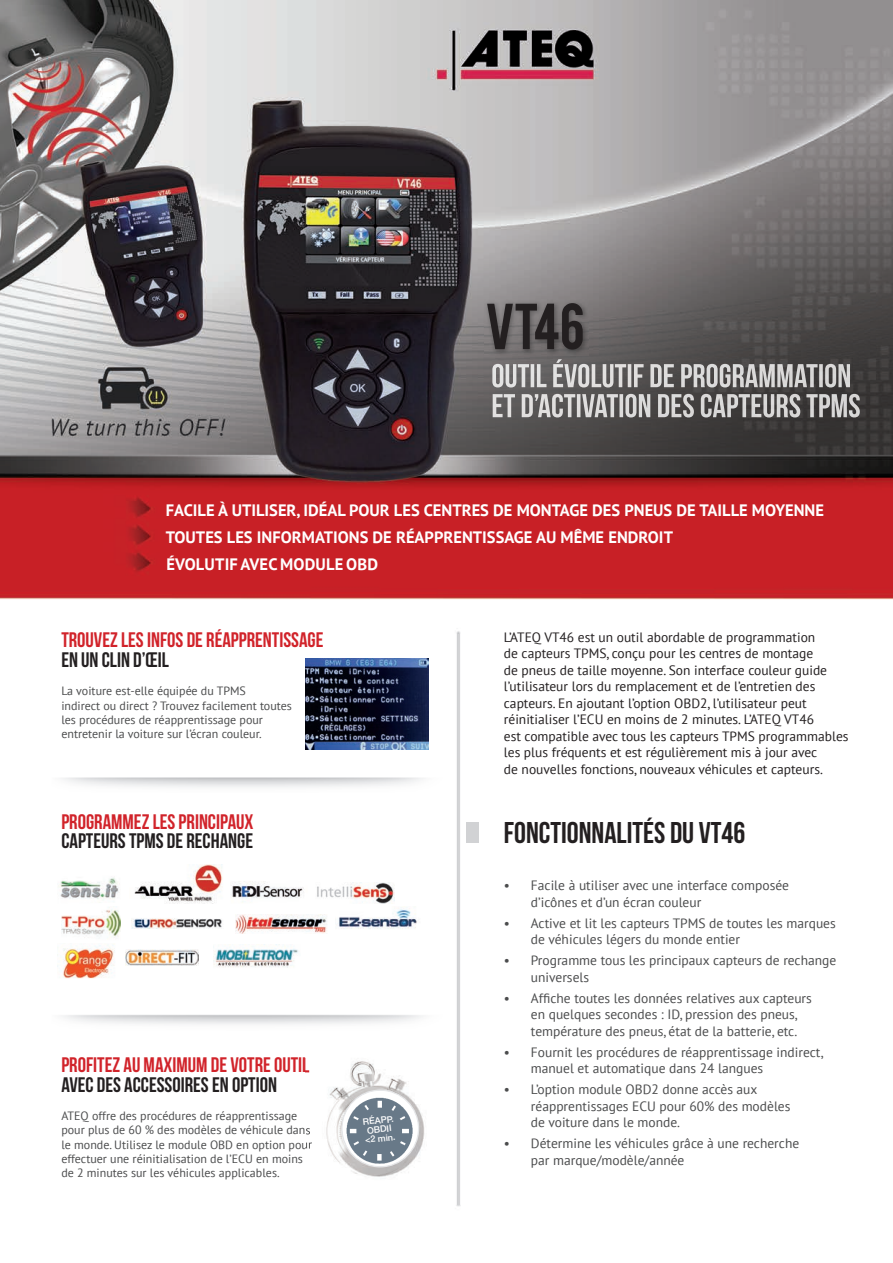
<style>
.page{position:relative;width:893px;height:1263px;background:#fff}
.page>*{position:absolute;margin:0;border:0;box-sizing:border-box;transform-origin:0 0}
.t1{font:51px "Bebas";color:#231f20}
.t2{font:30px "Bebas Neue";color:#231f20}
.t3{font:21px "Bebas Neue";color:#d1232a}
.t4{font:21px "Bebas Neue";color:#231f20}
.t5{font:700 16.5px/27px "PT Sans";color:#fff}
.t6{font:13.5px/16.5px "PT Sans";color:#4b4c4d}
.t7{font:13.5px/16.5px "PT Sans";color:#231f20}
.t8{font:12px/14.2px "PT Sans";color:#4b4c4d}
.t9{font:500 9px/9px "Helvetica Neue LT Std";color:#fff;text-align:center}
</style>
<div class="page">
<img style="left:0;top:0;width:893px;height:1207px">
<div style="left:504px;top:631px;width:375px;height:147px;background:#fff"></div>
<img style="left:492px;top:359px;width:358px;height:28px">
<img style="left:493px;top:394px;width:367px;height:23px">
<img style="left:484px;top:300px;width:105px;height:56px">
<img style="left:40px;top:764px;width:403px;height:29px">
<img style="left:40px;top:1002px;width:403px;height:28px">
<img style="left:305px;top:1052px;width:136px;height:141px">
<svg style="left:305px;top:1126px;width:7px;height:25px"></svg>
<img style="left:305px;top:1057px;width:4px;height:15px">
<img style="left:342px;top:1090px;width:77px;height:77px;border-radius:38px">
<div style="left:341px;top:1089px;width:78px;height:78px;border:1px solid #e6e7e9;border-radius:50%"></div>
<img style="left:305px;top:658px;width:123px;height:91px">
<img style="left:57px;top:875px;width:64px;height:29px">
<img style="left:230px;top:876px;width:78px;height:27px">
<img style="left:130px;top:865px;width:95px;height:38px">
<img style="left:315px;top:882px;width:79px;height:22px">
<img style="left:58px;top:943px;width:58px;height:40px">
<img style="left:126px;top:950px;width:72px;height:15px">
<img style="left:61px;top:906px;width:60px;height:35px">
<img style="left:132px;top:907px;width:101px;height:21px">
<img style="left:335px;top:907px;width:85px;height:24px">
<img style="left:235px;top:914px;width:93px;height:19px">
<img style="left:213px;top:944px;width:87px;height:27px">
<div style="left:504px;top:880px;width:359px;height:286px;background:#fff"></div>
<div style="left:466px;top:823px;width:13px;height:20px;background:#d1d2d4"></div>
<h1 class="t1" style="left:485px;top:289px;width:102px">VT 46</h1>
<p class="t5" style="left:166px;top:496px;width:660px">FACILE À UTILISER, IDÉAL POUR LES CENTRES DE MONTAGE DES PNEUS DE TAILLE MOYENNE<br>TOUTES LES INFORMATIONS DE RÉAPPRENTISSAGE AU MÊME ENDROIT<br>ÉVOLUTIF AVEC MODULE OBD</p>
<h3 class="t3" style="left:61px;top:628px;width:264px">TROUVEZ LES INFOS DE RÉAPPRENTISSAGE</h3>
<h3 class="t4" style="left:61px;top:648px;width:109px">EN UN CLIN D’ŒIL</h3>
<p class="t8" style="left:61px;top:684px;width:232px">La voiture est-elle équipée du TPMS<br>indirect ou direct ? Trouvez facilement toutes les procédures de réapprentissage pour entretenir la voiture sur l’écran couleur.</p>
<h3 class="t3" style="left:61px;top:810px;width:194px">PROGRAMMEZ LES PRINCIPAUX</h3>
<h3 class="t4" style="left:61px;top:829px;width:193px">CAPTEURS TPMS DE RECHANGE</h3>
<h3 class="t3" style="left:61px;top:1054px;width:249px">PROFITEZ AU MAXIMUM DE VOTRE OUTIL</h3>
<h3 class="t4" style="left:61px;top:1073px;width:217px">AVEC DES ACCESSOIRES EN OPTION</h3>
<p class="t8" style="left:61px;top:1108px;width:252px">ATEQ offre des procédures de réapprentissage pour plus de 60 % des modèles de véhicule dans le monde. Utilisez le module OBD en option pour effectuer une réinitialisation de l’ECU en moins de 2 minutes sur les véhicules applicables.</p>
<p class="t9" style="left:362px;top:1117px;width:32px;rotate:-6deg">RÉAPP.<br>OBDII &lt;2 min.</p>
<p class="t7" style="left:504px;top:628px;width:346px">L’ATEQ VT46 est un outil abordable de programmation<br>de capteurs TPMS, conçu pour les centres de montage<br>de pneus de taille moyenne. Son interface couleur guide l’utilisateur lors du remplacement et de l’entretien des capteurs. En ajoutant l’option OBD2, l’utilisateur peut réinitialiser l’ECU en moins de 2 minutes. L’ATEQ VT46<br>est compatible avec tous les capteurs TPMS programmables les plus fréquents et est régulièrement mis à jour avec<br>de nouvelles fonctions, nouveaux véhicules et capteurs.</p>
<h2 class="t2" style="left:504px;top:816px;width:243px">FONCTIONNALITÉS DU VT46</h2>
<p class="t6" style="left:531px;top:877px;width:259px;text-indent:-27px">• Facile à utiliser avec une interface composée d’icônes et d’un écran couleur</p>
<p class="t6" style="left:531px;top:914px;width:306px;text-indent:-27px">• Active et lit les capteurs TPMS de toutes les marques de véhicules légers du monde entier</p>
<p class="t6" style="left:531px;top:952px;width:307px;text-indent:-27px">• Programme tous les principaux capteurs de rechange universels</p>
<p class="t6" style="left:531px;top:989px;width:282px;text-indent:-27px">• Affiche toutes les données relatives aux capteurs en quelques secondes : ID, pression des pneus, température des pneus, état de la batterie, etc.</p>
<p class="t6" style="left:531px;top:1043px;width:294px;text-indent:-27px">• Fournit les procédures de réapprentissage indirect, manuel et automatique dans 24 langues</p>
<p class="t6" style="left:531px;top:1081px;width:261px;text-indent:-27px">• L’option module OBD2 donne accès aux réapprentissages ECU pour 60% des modèles de voiture dans le monde.</p>
<p class="t6" style="left:531px;top:1135px;width:270px;text-indent:-27px">• Détermine les véhicules grâce à une recherche par marque/modèle/année</p>
</div>
